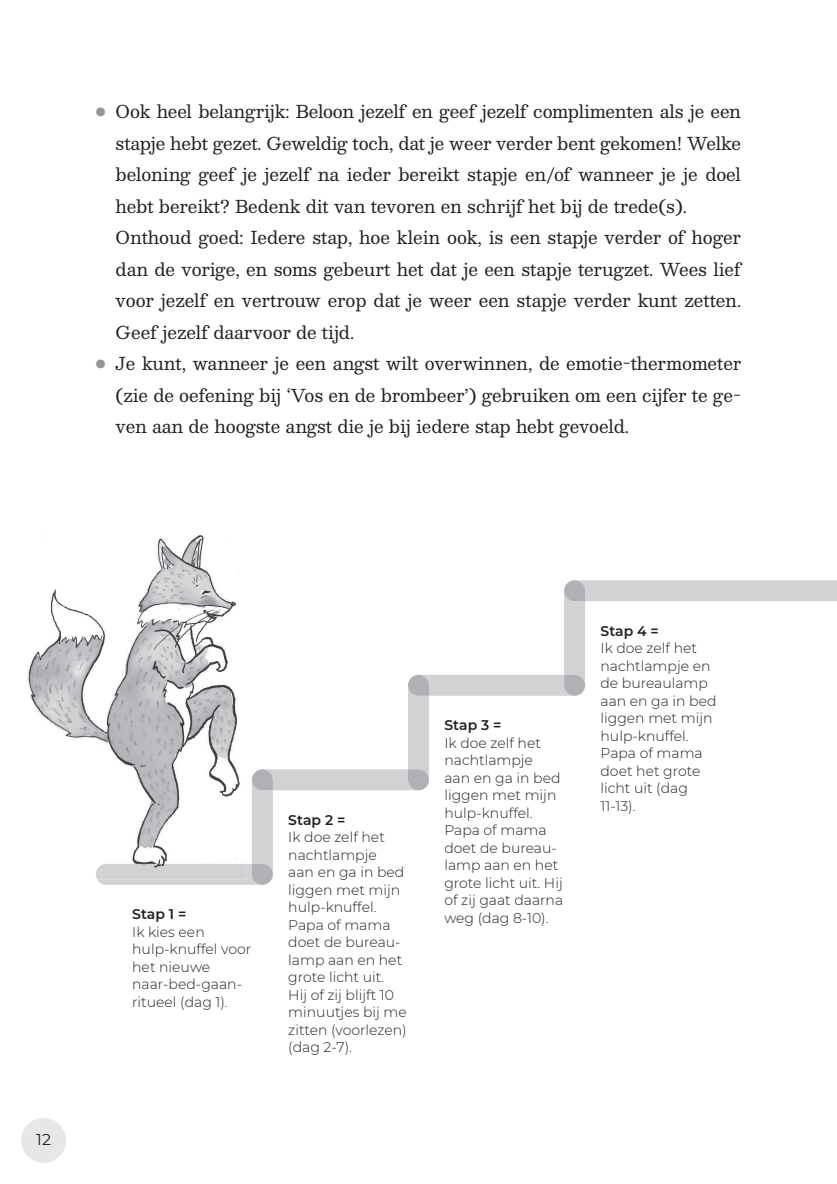
<style>
.page{position:relative;width:837px;height:1184px;background:#fff}
.page>*{position:absolute;margin:0;border:0;box-sizing:border-box;transform-origin:0 0}
.t1{font:17.5px/31.5px "Besley";letter-spacing:-.005em;color:#231f20}
.t2{font:15.75px "Montserrat";color:#231f20}
.t3{font:300 14px/17.5px "Montserrat";color:#231f20}
.t4{font:600 14px "Montserrat";color:#231f20}
.s1{font-family:"Helvetica LT Std";font-size:28px;color:#939598}
</style>
<div class="page">
<div style="left:21px;top:1118px;width:45px;height:44px;background:#e6e7e9;border-radius:50%"></div>
<img style="left:27px;top:535px;width:185px;height:204px">
<svg style="left:97px;top:580px;width:739px;height:305px"></svg>
<p class="t1" style="left:116px;top:96px;width:626px;text-indent:-20px"><span class="s1">•</span> Ook heel belangrijk: Beloon jezelf en geef jezelf complimenten als je een stapje hebt gezet. Geweldig toch, dat je weer verder bent gekomen! Welke beloning geef je jezelf na ieder bereikt stapje en/of wanneer je je doel hebt bereikt? Bedenk dit van tevoren en schrijf het bij de trede(s).<br>Onthoud goed: Iedere stap, hoe klein ook, is een stapje verder of hoger dan de vorige, en soms gebeurt het dat je een stapje terugzet. Wees lief voor jezelf en vertrouw erop dat je weer een stapje verder kunt zetten.<br>Geef jezelf daarvoor de tijd.</p>
<p class="t1" style="left:116px;top:348px;width:626px;text-align:justify;text-indent:-20px"><span class="s1">•</span> Je kunt, wanneer je een angst wilt overwinnen, de emotie-thermometer (zie de oefening bij ‘Vos en de brombeer’) gebruiken om een cijfer te ge&shy;ven aan de hoogste angst die je bij iedere stap hebt gevoeld.</p>
<p class="t2" style="left:36px;top:1128px;width:16px">12</p>
<p class="t4" style="left:132px;top:904px;width:56px">Stap 1 =</p>
<p class="t3" style="left:132px;top:922px;width:120px">Ik kies een hulp-knuffel voor het nieuwe naar-bed-gaan&shy;ritueel (dag 1).</p>
<p class="t4" style="left:288px;top:810px;width:58px">Stap 2 =</p>
<p class="t3" style="left:288px;top:828px;width:120px">Ik doe zelf het nachtlampje<br>aan en ga in bed liggen met mijn hulp-knuffel.<br>Papa of mama doet de bureau&shy;lamp aan en het grote licht uit.<br>Hij of zij blijft 10 minuutjes bij me zitten (voorlezen) (dag 2-7).</p>
<p class="t4" style="left:444px;top:715px;width:58px">Stap 3 =</p>
<p class="t3" style="left:444px;top:733px;width:120px">Ik doe zelf het nachtlampje<br>aan en ga in bed liggen met mijn hulp-knuffel.<br>Papa of mama doet de bureau&shy;lamp aan en het grote licht uit. Hij of zij gaat daarna weg (dag 8-10).</p>
<p class="t4" style="left:600px;top:621px;width:60px">Stap 4 =</p>
<p class="t3" style="left:600px;top:639px;width:117px">Ik doe zelf het nachtlampje en de bureaulamp aan en ga in bed liggen met mijn hulp-knuffel.<br>Papa of mama doet het grote licht uit (dag<br>11-13).</p>
</div>
